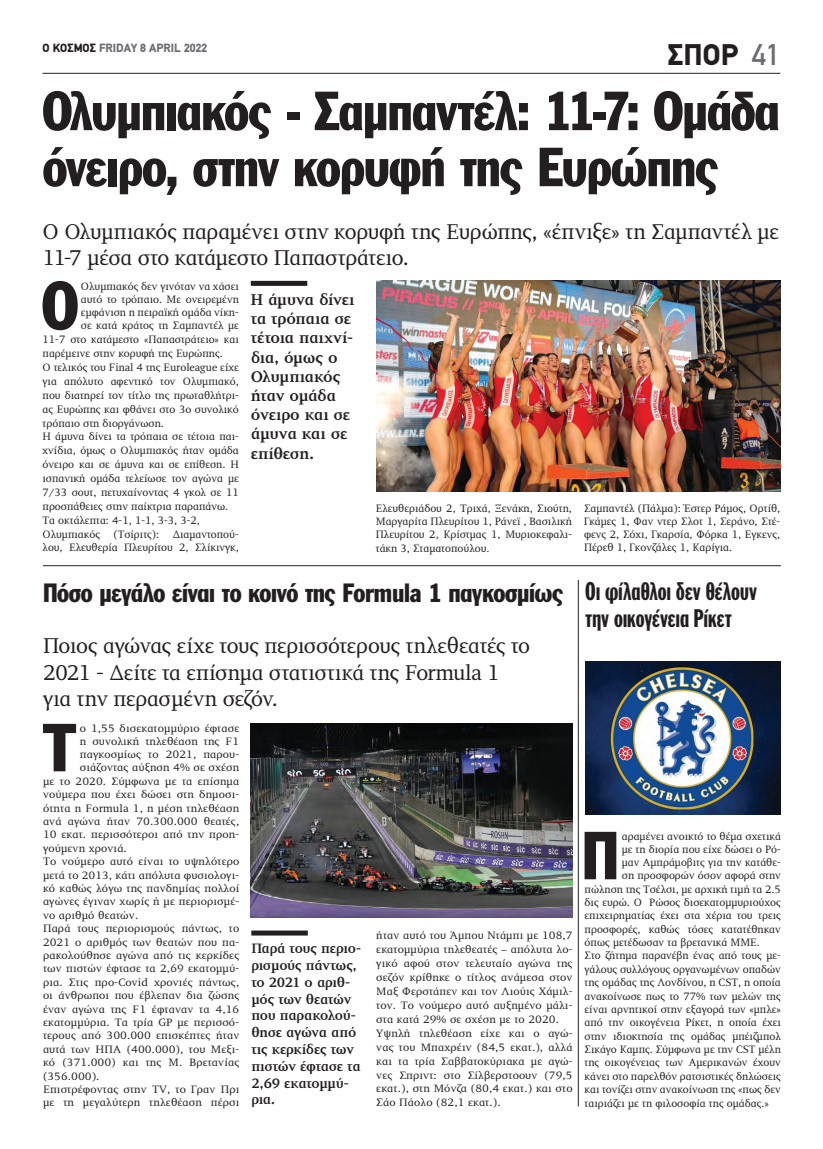
<style>
.page{position:relative;width:823px;height:1149px;background:#fff}
.page>*{position:absolute;margin:0;border:0;box-sizing:border-box;transform-origin:0 0}
.t1{font:66.6px "Franklin Gothic Greek Cond";color:#231f20}
.t2{font:66.6px "Franklin Gothic Greek Cond";color:#231f20;scale:1.04 1}
.t3{font:54px/56px "Franklin Gothic Greek Cond";letter-spacing:-.02em;color:#231f20}
.t4{font:900 30px "PF Din Text";color:#231f20}
.t5{font:26px "Franklin Gothic Greek Cond";letter-spacing:-.01em;color:#231f20}
.t6{font:25px "Franklin Gothic Greek Extra Cond";letter-spacing:-.055em;color:#231f20}
.t7{font:22px/26.4px "PF Diplomat";letter-spacing:-.015em;color:#231f20}
.t8{font:700 16px/19.2px "PF Diplomat";letter-spacing:-.015em;color:#231f20}
.t9{font:700 14px/16.8px "PF Diplomat";letter-spacing:-.02em;color:#231f20}
.t10{font:900 12px "PF Din Text";color:#6c6d70}
.t11{font:11px/13.3px "PF Diplomat";color:#231f20;text-align:justify}
.t12{font:11px/14px "PF Diplomat";color:#231f20;scale:1.05 1}
.s1{color:#231f20}
.s2{font-weight:500;color:#6c6d70}
.s3{font-family:"Franklin Gothic Greek Extra Cond";font-size:25px}
</style>
<div class="page">
<hr style="left:43px;top:73px;width:737px;height:1px;background:#231f20">
<div style="left:251px;top:281px;width:56px;height:5px;background:#231f20"></div>
<img style="left:376px;top:281px;width:404px;height:210px">
<hr style="left:43px;top:565px;width:737px;height:1px;background:#231f20">
<div style="left:251px;top:930px;width:56px;height:5px;background:#231f20"></div>
<img style="left:251px;top:723px;width:321px;height:194px">
<img style="left:585px;top:661px;width:195px;height:153px">
<hr style="left:577px;top:579px;width:1px;height:527px;background:#231f20">
<p class="t10" style="left:43px;top:40px;width:166px"><span class="s1">Ο ΚΟΣΜΟΣ</span> FRIDAY 8 APRIL 2022</p>
<h3 class="t4" style="left:667px;top:37px;width:114px">ΣΠΟΡ <span class="s2">41</span></h3>
<h2 class="t3" style="left:43px;top:83px;width:738px">Ολυμπιακός - Σαμπαντέλ: 11-7: Ομάδα όνειρο, στην κορυφή της Ευρώπης</h2>
<h3 class="t7" style="left:43px;top:219px;width:737px">Ο Ολυμπιακός παραμένει στην κορυφή της Ευρώπης, «έπνιξε» τη Σαμπαντέλ με<br>11-7 μέσα στο κατάμεστο Παπαστράτειο.</h3>
<h1 class="t1" style="left:42px;top:268px;width:38px">Ο</h1>
<p class="t11" style="left:81px;top:279px;width:159px">Ολυμπιακός δεν γινόταν να χάσει</p>
<p class="t11" style="left:81px;top:293px;width:159px">αυτό το τρόπαιο. Με ονειρεμένη</p>
<p class="t11" style="left:81px;top:306px;width:159px">εμφάνιση η πειραϊκή ομάδα νίκη-</p>
<p class="t11" style="left:81px;top:319px;width:159px">σε κατά κράτος τη Σαμπαντέλ με</p>
<p class="t11" style="left:43px;top:333px;width:198px">11-7 στο κατάμεστο «Παπαστράτειο» και</p>
<p class="t11" style="left:43px;top:347px;width:182px">παρέμεινε στην κορυφή της Ευρώπης.</p>
<p class="t11" style="left:43px;top:361px;width:198px">Ο τελικός του Final 4 της Εuroleague είχε</p>
<p class="t11" style="left:43px;top:375px;width:198px">για απόλυτο αφεντικό τον Ολυμπιακό,</p>
<p class="t11" style="left:43px;top:388px;width:198px">που διατηρεί τον τίτλο της πρωταθλήτρι-</p>
<p class="t11" style="left:43px;top:402px;width:198px">ας Ευρώπης και φθάνει στο 3ο συνολικό</p>
<p class="t11" style="left:43px;top:416px;width:123px">τρόπαιο στη διοργάνωση.</p>
<p class="t11" style="left:43px;top:430px;width:198px">Η άμυνα δίνει τα τρόπαια σε τέτοια παι-</p>
<p class="t11" style="left:43px;top:444px;width:198px">χνίδια, όμως ο Ολυμπιακός ήταν ομάδα</p>
<p class="t11" style="left:43px;top:458px;width:198px">όνειρο και σε άμυνα και σε επίθεση. Η</p>
<p class="t11" style="left:43px;top:472px;width:198px">ισπανική ομάδα τελείωσε τον αγώνα με</p>
<p class="t11" style="left:43px;top:485px;width:198px">7/33 σουτ, πετυχαίνοντας 4 γκολ σε 11</p>
<p class="t11" style="left:43px;top:499px;width:187px">προσπάθειες στην παίκτρια παραπάνω.</p>
<p class="t11" style="left:43px;top:513px;width:159px">Τα οκτάλεπτα: 4-1, 1-1, 3-3, 3-2,</p>
<p class="t11" style="left:43px;top:527px;width:198px">Ολυμπιακός (Τσίριτς): Διαμαντοπού-</p>
<p class="t11" style="left:43px;top:541px;width:198px">λου, Ελευθερία Πλευρίτου 2, Σλίκινγκ,</p>
<h3 class="t8" style="left:251px;top:290px;width:105px">Η άμυνα δίνει τα τρόπαια σε τέτοια παιχνί&shy;δια, όμως ο<br>Ολυμπιακός ήταν ομάδα όνειρο και σε άμυνα και σε επίθεση.</h3>
<p class="t11" style="left:375px;top:501px;width:198px">Ελευθεριάδου 2, Τριχά, Ξενάκη, Σιούτη, Μαργαρίτα Πλευρίτου 1, Ράνεϊ , Βασιλική Πλευρίτου 2, Κρίστμας 1, Μυριοκεφαλι&shy;τάκη 3, Σταματοπούλου.</p>
<p class="t11" style="left:583px;top:501px;width:198px">Σαμπαντέλ (Πάλμα): Έστερ Ράμος, Ορτίθ, Γκάμες 1, Φαν ντερ Σλοτ 1, Σεράνο, Στέ&shy;φενς 2, Σόχι, Γκαρσία, Φόρκα 1, Εγκενς, Πέρεθ 1, Γκονζάλες 1, Καρίγια.</p>
<h3 class="t5" style="left:43px;top:577px;width:715px">Πόσο μεγάλο είναι το κοινό της Formula 1 παγκοσμίως <span class="s3">Οι φίλαθλοι δεν θέλουν</span></h3>
<h3 class="t6" style="left:584px;top:605px;width:149px">την οικογένεια Ρίκετ</h3>
<h3 class="t7" style="left:43px;top:633px;width:488px">Ποιος αγώνας είχε τους περισσότερους τηλεθεατές το<br>2021 - Δείτε τα επίσημα στατιστικά της Formula 1 για την περασμένη σεζόν.</h3>
<h1 class="t2" style="left:44px;top:709px;width:32px">Τ</h1>
<p class="t12" style="left:80px;top:721px;width:153px">ο 1,55 δισεκατομμύριο έφτασε</p>
<p class="t12" style="left:80px;top:734px;width:153px">η συνολική τηλεθέαση της F1</p>
<p class="t12" style="left:80px;top:747px;width:153px">παγκοσμίως το 2021, παρου-</p>
<p class="t12" style="left:80px;top:760px;width:153px">σιάζοντας αύξηση 4% σε σχέση</p>
<p class="t12" style="left:43px;top:774px;width:188px">με το 2020. Σύμφωνα με τα επίσημα</p>
<p class="t12" style="left:43px;top:787px;width:188px">νούμερα που έχει δώσει στη δημοσι-</p>
<p class="t12" style="left:43px;top:800px;width:188px">ότητα η Formula 1, η μέση τηλεθέαση</p>
<p class="t12" style="left:43px;top:814px;width:188px">ανά αγώνα ήταν 70.300.000 θεατές,</p>
<p class="t12" style="left:43px;top:827px;width:188px">10 εκατ. περισσότεροι από την προη-</p>
<p class="t12" style="left:43px;top:841px;width:81px">γούμενη χρονιά.</p>
<p class="t12" style="left:43px;top:854px;width:188px">Το νούμερο αυτό είναι το υψηλότερο</p>
<p class="t12" style="left:43px;top:867px;width:188px">μετά το 2013, κάτι απόλυτα φυσιολογι-</p>
<p class="t12" style="left:43px;top:881px;width:188px">κό καθώς λόγω της πανδημίας πολλοί</p>
<p class="t12" style="left:43px;top:894px;width:188px">αγώνες έγιναν χωρίς ή με περιορισμέ-</p>
<p class="t12" style="left:43px;top:908px;width:92px">νο αριθμό θεατών.</p>
<p class="t12" style="left:43px;top:921px;width:188px">Παρά τους περιορισμούς πάντως, το</p>
<p class="t12" style="left:43px;top:934px;width:188px">2021 ο αριθμός των θεατών που πα-</p>
<p class="t12" style="left:43px;top:948px;width:188px">ρακολούθησε αγώνα από τις κερκίδες</p>
<p class="t12" style="left:43px;top:961px;width:188px">των πιστών έφτασε τα 2,69 εκατομμύ-</p>
<p class="t12" style="left:43px;top:975px;width:188px">ρια. Στις προ-Covid χρονιές πάντως,</p>
<p class="t12" style="left:43px;top:988px;width:188px">οι άνθρωποι που έβλεπαν δια ζώσης</p>
<p class="t12" style="left:43px;top:1001px;width:188px">έναν αγώνα της F1 έφταναν τα 4,16</p>
<p class="t12" style="left:43px;top:1015px;width:188px">εκατομμύρια. Τα τρία GP με περισσό-</p>
<p class="t12" style="left:43px;top:1028px;width:188px">τερους από 300.000 επισκέπτες ήταν</p>
<p class="t12" style="left:43px;top:1042px;width:188px">αυτά των ΗΠΑ (400.000), του Μεξι-</p>
<p class="t12" style="left:43px;top:1055px;width:188px">κό (371.000) και της Μ. Βρετανίας</p>
<p class="t12" style="left:43px;top:1068px;width:55px">(356.000).</p>
<p class="t12" style="left:43px;top:1082px;width:188px">Επιστρέφοντας στην TV, το Γραν Πρι</p>
<p class="t12" style="left:43px;top:1095px;width:188px">με τη μεγαλύτερη τηλεθέαση πέρσι</p>
<p class="t9" style="left:251px;top:939px;width:112px">Παρά τους περιο&shy;ρισμούς πάντως, το 2021 ο αριθ&shy;μός των θεατών που παρακολού&shy;θησε αγώνα από τις κερκίδες των πιστών έφτασε τα<br>2,69 εκατομμύ&shy;ρια.</p>
<p class="t12" style="left:376px;top:928px;width:188px">ήταν αυτό του Άμπου Ντάμπι με 108,7 εκατομμύρια τηλεθεατές – απόλυτα λο&shy;γικό αφού στον τελευταίο αγώνα της σεζόν κρίθηκε ο τίτλος ανάμεσα στον Μαξ Φερστάπεν και τον Λιούις Χάμιλ&shy;τον. Το νούμερο αυτό αυξημένο μάλι&shy;στα κατά 29% σε σχέση με το 2020.<br>Υψηλή τηλεθέαση είχε και ο αγώ&shy;νας του Μπαχρέιν (84,5 εκατ.), αλλά και τα τρία Σαββατοκύριακα με αγώ&shy;νες Σπριντ: στο Σίλβερστοουν (79,5 εκατ.), στη Μόνζα (80,4 εκατ.) και στο Σάο Πάολο (82,1 εκατ.).</p>
<h1 class="t1" style="left:581px;top:817px;width:39px">Π</h1>
<p class="t11" style="left:621px;top:829px;width:160px">αραμένει ανοικτό το θέμα σχετικά</p>
<p class="t11" style="left:621px;top:842px;width:160px">με τη διορία που είχε δώσει ο Ρό-</p>
<p class="t11" style="left:621px;top:855px;width:160px">μαν Αμπράμοβιτς για την κατάθε-</p>
<p class="t11" style="left:621px;top:869px;width:160px">ση προσφορών όσον αφορά στην</p>
<p class="t11" style="left:584px;top:882px;width:198px">πώληση της Τσέλσι, με αρχική τιμή τα 2.5</p>
<p class="t11" style="left:584px;top:895px;width:198px">δις ευρώ. Ο Ρώσος δισεκατομμυριούχος</p>
<p class="t11" style="left:584px;top:909px;width:198px">επιχειρηματίας έχει στα χέρια του τρεις</p>
<p class="t11" style="left:584px;top:922px;width:198px">προσφορές, καθώς τόσες κατατέθηκαν</p>
<p class="t11" style="left:584px;top:935px;width:177px">όπως μετέδωσαν τα βρετανικά ΜΜΕ.</p>
<p class="t11" style="left:584px;top:949px;width:198px">Στο ζήτημα παρανέβη ένας από τους με-</p>
<p class="t11" style="left:584px;top:962px;width:198px">γάλους συλλόγους οργανωμένων οπαδών</p>
<p class="t11" style="left:584px;top:975px;width:198px">της ομάδας της Λονδίνου, η CST, η οποία</p>
<p class="t11" style="left:584px;top:989px;width:198px">ανακοίνωσε πως το 77% των μελών της</p>
<p class="t11" style="left:584px;top:1002px;width:198px">είναι αρνητικοί στην εξαγορά των «μπλε»</p>
<p class="t11" style="left:584px;top:1015px;width:198px">από την οικογένεια Ρίκετ, η οποία έχει</p>
<p class="t11" style="left:584px;top:1029px;width:198px">στην ιδιοκτησία της ομάδας μπέιζμπολ</p>
<p class="t11" style="left:584px;top:1042px;width:198px">Σικάγο Καμπς. Σύμφωνα με την CST μέλη</p>
<p class="t11" style="left:584px;top:1055px;width:198px">της οικογένειας των Αμερικανών έχουν</p>
<p class="t11" style="left:584px;top:1069px;width:198px">κάνει στο παρελθόν ρατσιστικές δηλώσεις</p>
<p class="t11" style="left:584px;top:1082px;width:198px">και τονίζει στην ανακοίνωση της «πως δεν</p>
<p class="t11" style="left:584px;top:1096px;width:186px">ταιριάζει με τη φιλοσοφία της ομάδας.»</p>
</div>
